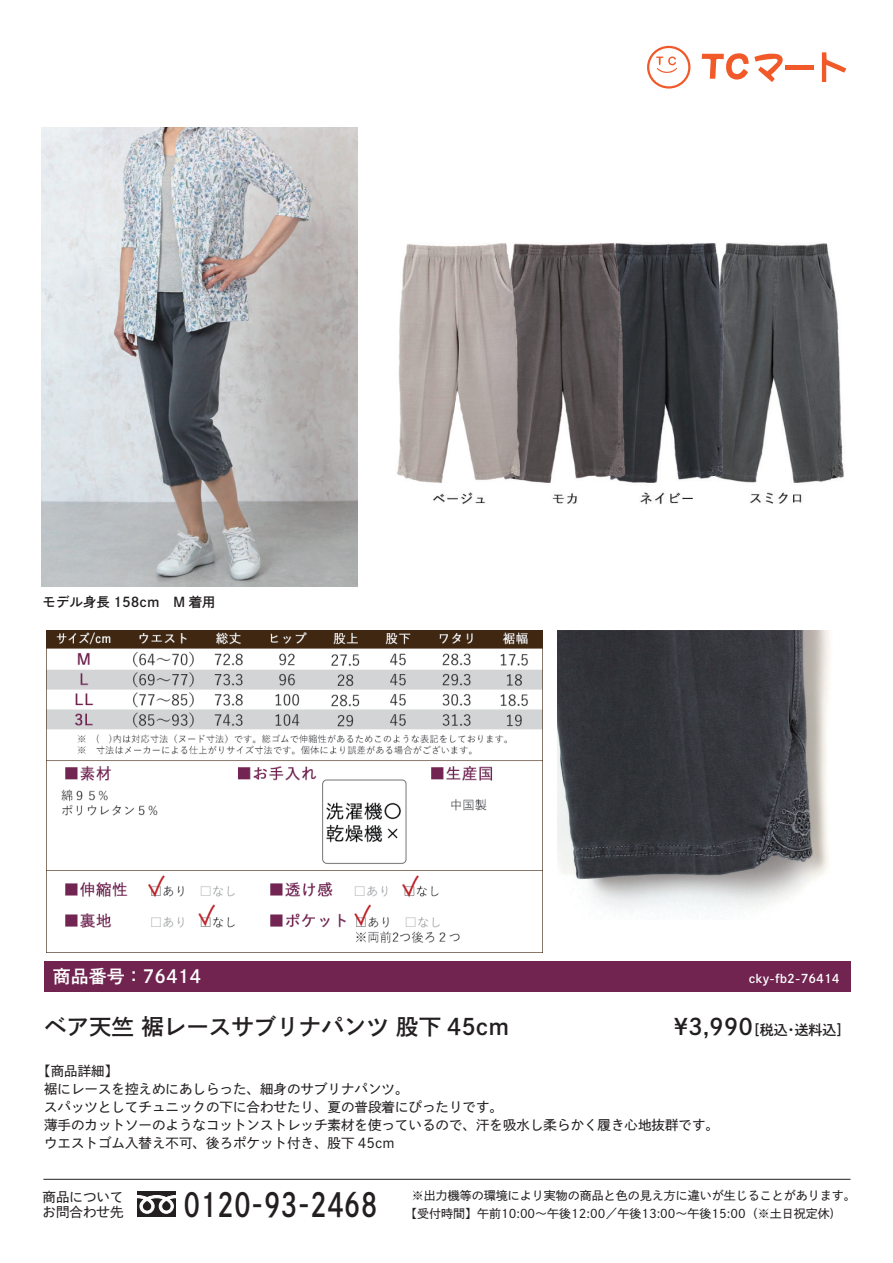
<style>
.page{position:relative;width:893px;height:1263px;background:#fff}
.page>*{position:absolute;margin:0;border:0;box-sizing:border-box;transform-origin:0 0}
.t1{font:32.55px "DNP Shuei Go Kin Std B";color:#231f20;scale:.8 1}
.t2{font:22.5px "DNP Shuei Go Kin Std B";color:#231f20}
.t3{font:18px "DNP Shuei Go Kin Std B";color:#fff}
.t4{font:13.95px "DNP Shuei Go Kin Std B";color:#231f20}
.t5{font:13.5px/18px "DNP Shuei Go Kin Std M";color:#231f20}
.t6{font:13.5px "DNP Shuei Go Kin Std B";color:#231f20}
.t7{font:12px "DNP Shuei Go Kin Std M";color:#231f20}
.t8{font:12px "DNP Shuei Go Kin Std B";color:#fff}
.s1{font-size:22.5px}
</style>
<div class="page">
<img style="left:397px;top:243px;width:447px;height:262px">
<img style="left:557px;top:630px;width:273px;height:285px">
<img style="left:46px;top:630px;width:496px;height:322px">
<img style="left:41px;top:128px;width:317px;height:458px">
<div style="left:44px;top:961px;width:806px;height:31px;background:#712450"></div>
<div style="left:137px;top:1191px;width:39px;height:26px;background:#231f20"></div>
<svg style="left:137px;top:1195px;width:39px;height:19px"></svg>
<hr style="left:43px;top:1179px;width:807px;height:1px;background:#231f20">
<svg style="left:822px;top:52px;width:24px;height:30px"></svg>
<svg style="left:702px;top:53px;width:81px;height:29px"></svg>
<div style="left:785px;top:65px;width:28px;height:5px;background:#f15929"></div>
<svg style="left:647px;top:46px;width:43px;height:43px"></svg>
<div style="left:649px;top:48px;width:39px;height:38px;background:#fff;border-radius:50%"></div>
<svg style="left:656px;top:56px;width:21px;height:17px"></svg>
<p class="t6" style="left:43px;top:592px;width:175px">モデル身長 158cm　M 着用</p>
<h3 class="t3" style="left:53px;top:964px;width:150px">商品番号：76414</h3>
<p class="t8" style="left:749px;top:970px;width:92px">cky-fb2-76414</p>
<h2 class="t2" style="left:44px;top:1011px;width:467px">ベア天竺 裾レースサブリナパンツ 股下 45cm</h2>
<p class="t4" style="left:674px;top:1020px;width:178px"><span class="s1">¥3,990</span>［税込・送料込］</p>
<p class="t5" style="left:44px;top:1062px;width:677px;text-indent:-7px">【商品詳細】<br>裾にレースを控えめにあしらった、細身のサブリナパンツ。<br>スパッツとしてチュニックの下に合わせたり、夏の普段着にぴったりです。<br>薄手のカットソーのようなコットンストレッチ素材を使っているので、汗を吸水し柔らかく履き心地抜群です。ウエストゴム入替え不可、後ろポケット付き、股下 45cm</p>
<p class="t5" style="left:43px;top:1189px;width:82px;line-height:15px">商品についてお問合わせ先</p>
<h1 class="t1" style="left:184px;top:1182px;width:244px">0120-93-2468</h1>
<p class="t7" style="left:412px;top:1188px;width:445px">※出力機等の環境により実物の商品と色の見え方に違いが生じることがあります。</p>
<p class="t7" style="left:411px;top:1205px;width:436px">【受付時間】午前10:00～午後12:00／午後13:00～午後15:00（※土日祝定休)　</p>
</div>
